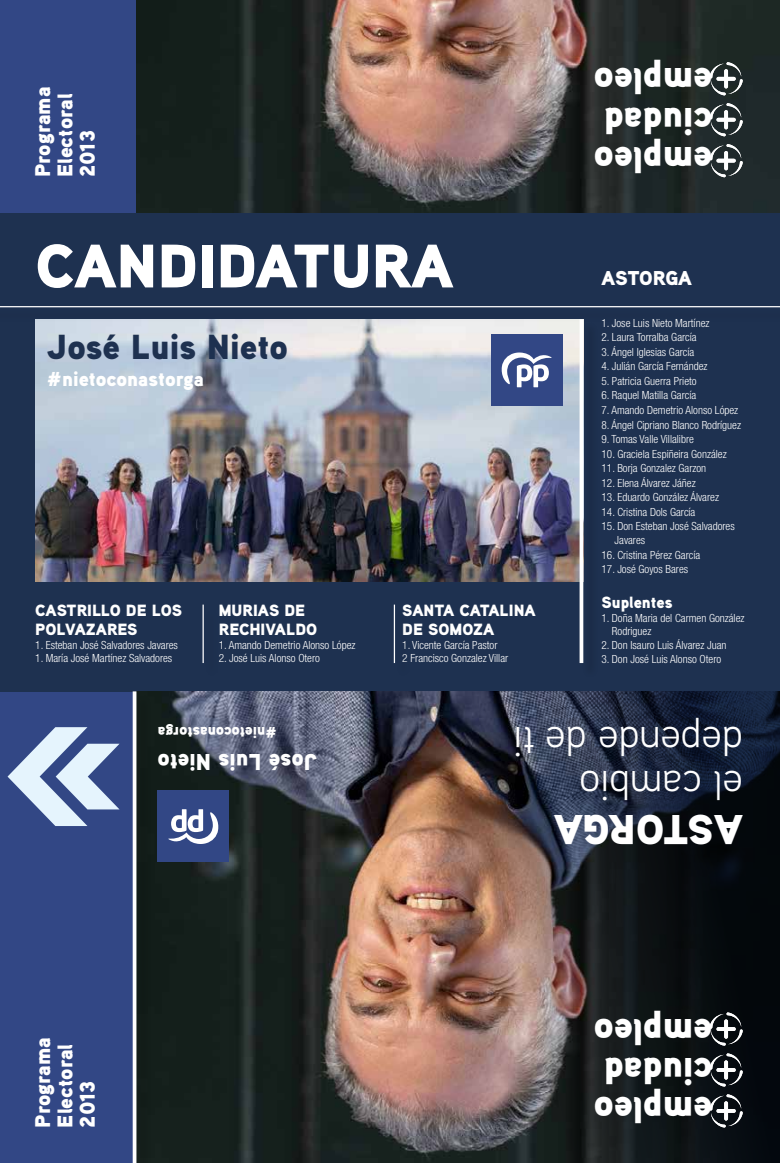
<style>
.page{position:relative;width:780px;height:1163px;background:#fff}
.page>*{position:absolute;margin:0;border:0;box-sizing:border-box;transform-origin:0 0}
.t1{font:900 61.25px "Aaux Next";color:#fff}
.t2{font:41.62px/43.8px "Aaux Next";color:#fff}
.t3{font:900 41.62px "Aaux Next";letter-spacing:-.01em;color:#fff}
.t4{font:900 37.5px/39.4px "Aaux Next";color:#fff}
.t5{font:900 34.75px "Aaux Next";color:#1e3150}
.t6{font:900 22.88px "Aaux Next";color:#fff}
.t7{font:900 21.25px/22.4px "Aaux Next";color:#fff}
.t8{font:900 20.12px "Aaux Next";color:#fff}
.t9{font:900 20px "Aaux Next";letter-spacing:-.01em;color:#fff}
.t10{font:900 16.25px/19.5px "Aaux Next";color:#fff}
.t11{font:900 15.25px "Aaux Next";color:#fff}
.t12{font:300 condensed 11.25px/13.9px "Helvetica Neue LT Std";color:#fff}
</style>
<div class="page">
<div style="left:0;top:0;width:136px;height:1162px;background:#324785"></div>
<div style="left:0;top:213px;width:780px;height:478px;background:#1e3150"></div>
<img style="left:136px;top:691px;width:93px;height:471px">
<img style="left:136px;top:0;width:644px;height:213px">
<div style="left:158px;top:790px;width:71px;height:71px;background:#324785"></div>
<svg style="left:168px;top:809px;width:51px;height:34px"></svg>
<img style="left:35px;top:323px;width:544px;height:258px">
<svg style="left:709px;top:144px;width:33px;height:33px"></svg>
<svg style="left:709px;top:103px;width:33px;height:33px"></svg>
<svg style="left:709px;top:62px;width:33px;height:33px"></svg>
<div style="left:0;top:308px;width:780px;height:15px;background:#000;opacity:.2"></div>
<hr style="left:0;top:306px;width:780px;height:1px;background:#fff">
<div style="left:491px;top:335px;width:71px;height:71px;background:#324785"></div>
<svg style="left:501px;top:352px;width:50px;height:35px"></svg>
<hr style="left:394px;top:604px;width:1px;height:59px;background:#fff">
<div style="left:581px;top:321px;width:18px;height:357px;background:#000;opacity:.2"></div>
<svg style="left:579px;top:319px;width:4px;height:344px"></svg>
<div style="left:134px;top:693px;width:18px;height:469px;background:#000;opacity:.2"></div>
<hr style="left:133px;top:691px;width:3px;height:471px;background:#fff">
<hr style="left:202px;top:604px;width:2px;height:59px;background:#fff">
<svg style="left:8px;top:727px;width:111px;height:98px"></svg>
<img style="left:229px;top:691px;width:551px;height:471px">
<svg style="left:709px;top:1093px;width:33px;height:34px"></svg>
<svg style="left:709px;top:1053px;width:33px;height:33px"></svg>
<svg style="left:709px;top:1012px;width:33px;height:33px"></svg>
<h3 class="t7" style="left:31px;top:177px;width:92px;rotate:-90deg">Programa<br>Electoral<br>2013</h3>
<h1 class="t1" style="left:35px;top:221px;width:419px">CANDIDATURA</h1>
<h3 class="t5" style="left:47px;top:322px;width:242px">José Luis Nieto</h3>
<h3 class="t8" style="left:47px;top:364px;width:159px">#nietoconastorga</h3>
<h3 class="t10" style="left:35px;top:600px;width:148px">CASTRILLO DE LOS<br>POLVAZARES</h3>
<p class="t12" style="left:35px;top:638px;width:144px">1. Esteban José Salvadores Javares</p>
<p class="t12" style="left:35px;top:651px;width:138px">1. María José Martínez Salvadores</p>
<h3 class="t10" style="left:219px;top:600px;width:100px">MURIAS DE<br>RECHIVALDO</h3>
<p class="t12" style="left:219px;top:638px;width:138px">1. Amando Demetrio Alonso López</p>
<p class="t12" style="left:219px;top:651px;width:103px">2. José Luis Alonso Otero</p>
<h3 class="t10" style="left:402px;top:600px;width:135px">SANTA CATALINA<br>DE SOMOZA</h3>
<p class="t12" style="left:402px;top:638px;width:107px;line-height:13.5px">1. Vicente García Pastor<br>2 Francisco Gonzalez Villar</p>
<h3 class="t4" style="left:712px;top:180px;width:120px;rotate:-180deg">empleo ciudad empleo</h3>
<h3 class="t9" style="left:601px;top:264px;width:92px">ASTORGA</h3>
<p class="t12" style="left:601px;top:316px;width:109px">1. Jose Luis Nieto Martínez</p>
<p class="t12" style="left:601px;top:330px;width:97px">2. Laura Torralba García</p>
<p class="t12" style="left:601px;top:345px;width:94px">3. Ángel Iglesias García</p>
<p class="t12" style="left:601px;top:359px;width:107px">4. Julián García Fernández</p>
<p class="t12" style="left:601px;top:374px;width:97px">5. Patricia Guerra Prieto</p>
<p class="t12" style="left:601px;top:388px;width:96px">6. Raquel Matilla García</p>
<p class="t12" style="left:601px;top:403px;width:138px">7. Amando Demetrio Alonso López</p>
<p class="t12" style="left:601px;top:417px;width:141px">8. Ángel Cipriano Blanco Rodríguez</p>
<p class="t12" style="left:601px;top:432px;width:94px">9. Tomas Valle Villalibre</p>
<p class="t12" style="left:601px;top:446px;width:127px">10. Graciela Espiñeira González</p>
<p class="t12" style="left:601px;top:461px;width:106px">11. Borja Gonzalez Garzon</p>
<p class="t12" style="left:601px;top:475px;width:96px">12. Elena Álvarez Jáñez</p>
<p class="t12" style="left:601px;top:490px;width:119px">13. Eduardo González Álvarez</p>
<p class="t12" style="left:601px;top:504px;width:95px">14. Cristina Dols García</p>
<p class="t12" style="left:614px;top:519px;width:122px;text-indent:-13px">15. Don Esteban José Salvadores<br>Javares</p>
<p class="t12" style="left:601px;top:547px;width:100px">16. Cristina Pérez García</p>
<p class="t12" style="left:601px;top:562px;width:88px">17. José Goyos Bares</p>
<h3 class="t10" style="left:601px;top:592px;width:73px">Suplentes</h3>
<p class="t12" style="left:612px;top:610px;width:134px;text-indent:-10px">1. Doña Maria del Carmen González<br>Rodriguez</p>
<p class="t12" style="left:601px;top:638px;width:126px">2. Don Isauro Luis Álvarez Juan</p>
<p class="t12" style="left:601px;top:652px;width:121px">3. Don José Luis Alonso Otero</p>
<h3 class="t11" style="left:277px;top:743px;width:121px;rotate:-180deg">#nietoconastorga</h3>
<h3 class="t6" style="left:317px;top:778px;width:161px;rotate:-180deg">José Luis Nieto</h3>
<h3 class="t7" style="left:31px;top:1127px;width:92px;rotate:-90deg">Programa<br>Electoral<br>2013</h3>
<h2 class="t2" style="left:742px;top:808px;width:231px;rotate:-180deg">el cambio depende de ti</h2>
<h2 class="t3" style="left:742px;top:859px;width:190px;rotate:-180deg">ASTORGA</h2>
<h3 class="t4" style="left:712px;top:1130px;width:120px;rotate:-180deg">empleo ciudad empleo</h3>
</div>
